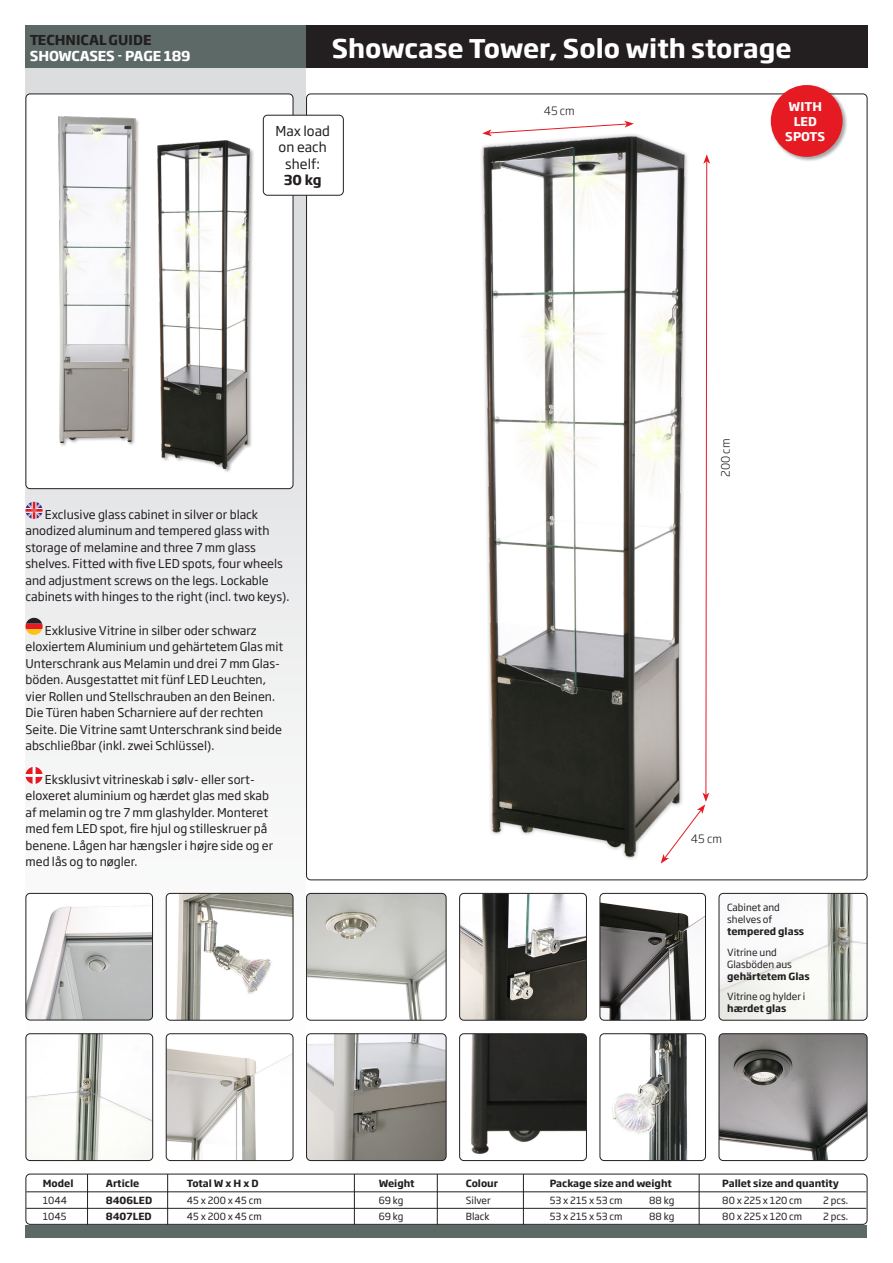
<style>
.page{position:relative;width:893px;height:1263px;background:#fff}
.page>*{position:absolute;margin:0;border:0;box-sizing:border-box;transform-origin:0 0}
.t1{font:700 25.5px "Soho Gothic Pro";color:#fff}
.t2{font:13.5px/16.2px "Soho Gothic Pro";color:#231f20;text-align:center}
.t3{font:700 13.5px "Soho Gothic Pro";letter-spacing:.005em;color:#231f20}
.t4{font:700 13.5px "Soho Gothic Pro";letter-spacing:-.01em;color:#fff}
.Model_nr__og_navn{font:12px/16.5px "Soho Gothic Pro";color:#231f20}
.t5{font:700 12px/14.9px "Soho Gothic Pro";color:#fff;text-align:center}
.t6{font:300 11.4px "Soho Gothic Pro";color:#231f20}
.Model_nr__og_navn-2{font:9.75px/12px "Soho Gothic Pro";color:#231f20}
.t7{font:700 9.75px "Soho Gothic Pro";color:#231f20}
.s1{font-weight:700}
</style>
<div class="page">
<div style="left:306px;top:26px;width:561px;height:42px;background:#231f20"></div>
<div style="left:26px;top:26px;width:280px;height:42px;background:#5d6966"></div>
<div style="left:26px;top:1225px;width:841px;height:12px;background:#5d6966"></div>
<div style="left:26px;top:68px;width:280px;height:1157px;background:linear-gradient(to bottom,#d5d6d9,#fff)"></div>
<div style="left:770px;top:84px;width:78px;height:78px;background:#231f20;opacity:.4"></div>
<div style="left:771px;top:85px;width:72px;height:72px;background:#e51a23;border-radius:50%"></div>
<div style="left:26px;top:94px;width:267px;height:395px;background:#fff;border-radius:4px"></div>
<div style="left:26px;top:94px;width:267px;height:395px;border:1px solid #231f20;border-radius:4px"></div>
<svg style="left:26px;top:502px;width:17px;height:17px"></svg>
<svg style="left:26px;top:618px;width:17px;height:17px"></svg>
<svg style="left:26px;top:767px;width:17px;height:17px"></svg>
<div style="left:26px;top:893px;width:127px;height:127px;background:#fff;border-radius:4px"></div>
<img style="left:26px;top:905px;width:127px;height:115px">
<div style="left:26px;top:893px;width:127px;height:127px;border:1px solid #231f20;border-radius:4px"></div>
<img style="left:460px;top:895px;width:126px;height:125px">
<div style="left:459px;top:893px;width:128px;height:127px;border:1px solid #231f20;border-radius:4px"></div>
<img style="left:308px;top:1034px;width:138px;height:126px">
<div style="left:306px;top:1033px;width:140px;height:128px;border:1px solid #231f20;border-radius:4px"></div>
<img style="left:307px;top:893px;width:139px;height:127px">
<div style="left:306px;top:893px;width:140px;height:127px;border:1px solid #231f20;border-radius:4px"></div>
<img style="left:600px;top:893px;width:105px;height:127px">
<div style="left:600px;top:893px;width:106px;height:127px;border:1px solid #231f20;border-radius:4px"></div>
<img style="left:26px;top:1034px;width:127px;height:126px">
<div style="left:26px;top:1033px;width:127px;height:128px;border:1px solid #231f20;border-radius:4px"></div>
<img style="left:166px;top:893px;width:127px;height:127px">
<div style="left:166px;top:893px;width:127px;height:127px;border:1px solid #231f20;border-radius:4px"></div>
<img style="left:600px;top:1034px;width:104px;height:126px">
<div style="left:600px;top:1033px;width:106px;height:128px;border:1px solid #231f20;border-radius:4px"></div>
<img style="left:166px;top:1034px;width:127px;height:126px">
<div style="left:166px;top:1033px;width:127px;height:128px;border:1px solid #231f20;border-radius:4px"></div>
<img style="left:461px;top:1035px;width:124px;height:124px">
<div style="left:459px;top:1033px;width:128px;height:128px;border:1px solid #231f20;border-radius:4px"></div>
<div style="left:479px;top:132px;width:210px;height:728px;background:#231f20;opacity:.4"></div>
<img style="left:484px;top:136px;width:201px;height:721px">
<svg style="left:482px;top:121px;width:152px;height:15px"></svg>
<svg style="left:661px;top:154px;width:49px;height:709px"></svg>
<div style="left:58px;top:116px;width:82px;height:331px;background:#231f20;opacity:.4"></div>
<img style="left:58px;top:117px;width:77px;height:325px">
<div style="left:157px;top:140px;width:98px;height:334px;background:#231f20;opacity:.4"></div>
<img style="left:158px;top:140px;width:91px;height:329px">
<div style="left:263px;top:115px;width:80px;height:80px;background:#fff;border-radius:4px"></div>
<div style="left:263px;top:115px;width:81px;height:81px;border:1px solid #231f20;border-radius:4px"></div>
<hr style="left:26px;top:1191px;width:840px;height:1px;background:#231f20">
<hr style="left:26px;top:1208px;width:840px;height:1px;background:#231f20">
<div style="left:26px;top:1174px;width:841px;height:51px;border:1px solid #231f20;border-radius:4px"></div>
<hr style="left:167px;top:1174px;width:1px;height:50px;background:#231f20">
<hr style="left:87px;top:1174px;width:1px;height:50px;background:#231f20">
<hr style="left:354px;top:1174px;width:1px;height:50px;background:#231f20">
<hr style="left:437px;top:1174px;width:1px;height:50px;background:#231f20">
<hr style="left:523px;top:1174px;width:1px;height:50px;background:#231f20">
<hr style="left:699px;top:1174px;width:1px;height:50px;background:#231f20">
<img style="left:719px;top:1034px;width:148px;height:126px">
<div style="left:719px;top:1033px;width:148px;height:128px;border:1px solid #231f20;border-radius:4px"></div>
<img style="left:719px;top:893px;width:148px;height:127px">
<div style="left:719px;top:893px;width:148px;height:127px;border:1px solid #231f20;border-radius:4px"></div>
<p class="t3" style="left:30px;top:29px;width:123px">TECHNICAL GUIDE</p>
<p class="t4" style="left:30px;top:45px;width:162px">SHOWCASES - PAGE 189</p>
<p class="t1" style="left:332px;top:29px;width:462px">Showcase Tower, Solo with storage</p>
<p class="t2" style="left:275px;top:122px;width:56px">Max load on each shelf:</p>
<p class="t3" style="left:284px;top:169px;width:39px">30 kg</p>
<p class="t6" style="left:544px;top:102px;width:33px">45 cm</p>
<p class="t5" style="left:785px;top:98px;width:42px">WITH<br>LED<br>SPOTS</p>
<p class="t6" style="left:717px;top:477px;width:40px;rotate:-90deg">200 cm</p>
<p class="Model_nr__og_navn" style="left:26px;top:505px;width:265px;text-indent:19px">Exclusive glass cabinet in silver or black anodized aluminum and tempered glass with storage of melamine and three 7 mm glass shelves. Fitted with five LED spots, four wheels and adjustment screws on the legs. Lockable cabinets with hinges to the right (incl. two keys).</p>
<p class="Model_nr__og_navn" style="left:26px;top:621px;width:259px;text-indent:19px">Exklusive Vitrine in silber oder schwarz eloxiertem Aluminium und gehärtetem Glas mit Unterschrank aus Melamin und drei 7 mm Glas&shy;böden. Ausgestattet mit fünf LED Leuchten, vier Rollen und Stellschrauben an den Beinen.<br>Die Türen haben Scharniere auf der rechten Seite. Die Vitrine samt Unterschrank sind beide abschließbar (inkl. zwei Schlüssel).</p>
<p class="Model_nr__og_navn" style="left:26px;top:771px;width:249px;text-indent:19px">Eksklusivt vitrineskab i sølv- eller sort&shy;eloxeret aluminium og hærdet glas med skab af melamin og tre 7 mm glashylder. Monteret med fem LED spot, fire hjul og stilleskruer på benene. Lågen har hængsler i højre side og er med lås og to nøgler.</p>
<p class="t6" style="left:691px;top:830px;width:33px">45 cm</p>
<p class="Model_nr__og_navn-2" style="left:727px;top:901px;width:79px">Cabinet and shelves of <span class="s1">tempered glass</span></p>
<p class="Model_nr__og_navn-2" style="left:727px;top:946px;width:84px">Vitrine und<br>Glasböden aus <span class="s1">gehärtetem Glas</span></p>
<p class="Model_nr__og_navn-2" style="left:727px;top:990px;width:80px">Vitrine og hylder i <span class="s1">hærdet glas</span></p>
<p class="t7" style="left:43px;top:1176px;width:32px">Model</p>
<p class="t7" style="left:106px;top:1176px;width:35px">Article</p>
<p class="t7" style="left:187px;top:1176px;width:73px">Total W x H x D</p>
<p class="t7" style="left:379px;top:1176px;width:37px">Weight</p>
<p class="t7" style="left:466px;top:1176px;width:34px">Colour</p>
<p class="t7" style="left:550px;top:1176px;width:123px">Package size and weight</p>
<p class="t7" style="left:722px;top:1176px;width:118px">Pallet size and quantity</p>
<p class="Model_nr__og_navn-2" style="left:43px;top:1193px;width:26px">1044</p>
<p class="t7" style="left:106px;top:1192px;width:48px">8406LED</p>
<p class="Model_nr__og_navn-2" style="left:187px;top:1193px;width:77px">45 x 200 x 45 cm</p>
<p class="Model_nr__og_navn-2" style="left:379px;top:1193px;width:26px">69 kg</p>
<p class="Model_nr__og_navn-2" style="left:466px;top:1193px;width:26px">Silver</p>
<p class="Model_nr__og_navn-2" style="left:550px;top:1193px;width:74px">53 x 215 x 53 cm</p>
<p class="Model_nr__og_navn-2" style="left:649px;top:1193px;width:27px">88 kg</p>
<p class="Model_nr__og_navn-2" style="left:722px;top:1193px;width:81px">80 x 225 x 120 cm</p>
<p class="Model_nr__og_navn-2" style="left:823px;top:1193px;width:27px">2 pcs.</p>
<p class="Model_nr__og_navn-2" style="left:43px;top:1210px;width:25px">1045</p>
<p class="t7" style="left:106px;top:1209px;width:47px">8407LED</p>
<p class="Model_nr__og_navn-2" style="left:187px;top:1210px;width:77px">45 x 200 x 45 cm</p>
<p class="Model_nr__og_navn-2" style="left:379px;top:1210px;width:26px">69 kg</p>
<p class="Model_nr__og_navn-2" style="left:466px;top:1210px;width:25px">Black</p>
<p class="Model_nr__og_navn-2" style="left:550px;top:1210px;width:74px">53 x 215 x 53 cm</p>
<p class="Model_nr__og_navn-2" style="left:649px;top:1210px;width:27px">88 kg</p>
<p class="Model_nr__og_navn-2" style="left:722px;top:1210px;width:81px">80 x 225 x 120 cm</p>
<p class="Model_nr__og_navn-2" style="left:823px;top:1210px;width:27px">2 pcs.</p>
</div>
